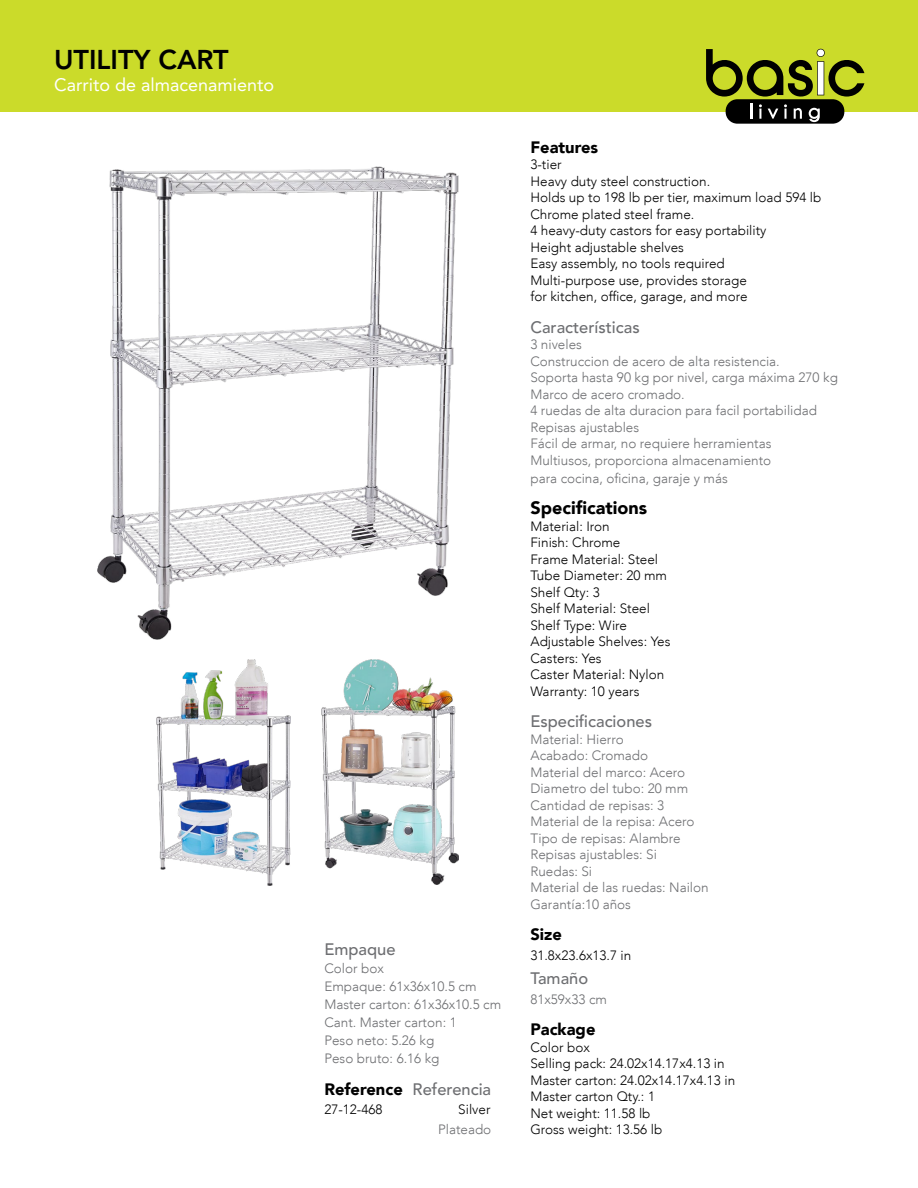
<style>
.page{position:relative;width:918px;height:1188px;background:#fff}
.page>*{position:absolute;margin:0;border:0;box-sizing:border-box;transform-origin:0 0}
.t1{font:800 27px "Avenir LT Std";color:#000}
.t2{font:18px "Avenir LT Std";color:#fff}
.t3{font:900 18px "Avenir LT Std";color:#000}
.t4{font:500 16.5px "Avenir LT Std";color:#6d6e71}
.t5{font:900 16.5px "Avenir LT Std";color:#000}
.t6{font:300 13.5px/16.5px "Avenir LT Std";color:#6d6e71}
.t7{font:300 13.5px/16.5px "Avenir LT Std";color:#000}
.s1{font-weight:900;color:#000}
</style>
<div class="page">
<div style="left:0;top:0;width:918px;height:111px;background:#cbdb2a"></div>
<svg style="left:706px;top:49px;width:158px;height:48px"></svg>
<div style="left:726px;top:99px;width:118px;height:25px;background:#000;border-radius:12px"></div>
<svg style="left:750px;top:103px;width:2px;height:16px"></svg>
<svg style="left:759px;top:104px;width:3px;height:15px"></svg>
<svg style="left:768px;top:109px;width:10px;height:10px"></svg>
<svg style="left:784px;top:104px;width:3px;height:15px"></svg>
<svg style="left:794px;top:108px;width:8px;height:11px"></svg>
<svg style="left:809px;top:108px;width:11px;height:14px"></svg>
<img style="left:97px;top:167px;width:362px;height:472px">
<img style="left:156px;top:659px;width:134px;height:227px">
<img style="left:322px;top:659px;width:137px;height:225px">
<h1 class="t1" style="left:54px;top:44px;width:176px">UTILITY CART</h1>
<h2 class="t2" style="left:54px;top:74px;width:222px">Carrito de almacenamiento</h2>
<p class="t4" style="left:324px;top:940px;width:73px">Empaque</p>
<p class="t6" style="left:324px;top:960px;width:178px;line-height:18px">Color box<br>Empaque: 61x36x10.5 cm<br>Master carton: 61x36x10.5 cm<br>Cant. Master carton: 1<br>Peso neto: 5.26 kg<br>Peso bruto: 6.16 kg</p>
<p class="t4" style="left:324px;top:1080px;width:168px"><span class="s1">Reference</span> Referencia</p>
<p class="t7" style="left:324px;top:1101px;width:60px">27-12-468</p>
<p class="t7" style="left:458px;top:1101px;width:34px">Silver</p>
<p class="t6" style="left:438px;top:1121px;width:55px">Plateado</p>
<p class="t5" style="left:530px;top:137px;width:69px">Features</p>
<p class="t7" style="left:530px;top:156px;width:292px">3-tier<br>Heavy duty steel construction.<br>Holds up to 198 lb per tier, maximum load 594 lb<br>Chrome plated steel frame.<br>4 heavy-duty castors for easy portability<br>Height adjustable shelves<br>Easy assembly, no tools required<br>Multi-purpose use, provides storage<br>for kitchen, office, garage, and more</p>
<p class="t4" style="left:530px;top:318px;width:111px">Características</p>
<p class="t6" style="left:530px;top:336px;width:309px">3 niveles<br>Construccion de acero de alta resistencia.<br>Soporta hasta 90 kg por nivel, carga máxima 270 kg Marco de acero cromado.<br>4 ruedas de alta duracion para facil portabilidad Repisas ajustables<br>Fácil de armar, no requiere herramientas<br>Multiusos, proporciona almacenamiento</p>
<p class="t6" style="left:530px;top:470px;width:199px">para cocina, oficina, garaje y más</p>
<h2 class="t3" style="left:530px;top:497px;width:118px">Specifications</h2>
<p class="t7" style="left:530px;top:518px;width:142px">Material: Iron<br>Finish: Chrome<br>Frame Material: Steel<br>Tube Diameter: 20 mm<br>Shelf Qty: 3<br>Shelf Material: Steel<br>Shelf Type: Wire<br>Adjustable Shelves: Yes<br>Casters: Yes<br>Caster Material: Nylon<br>Warranty: 10 years</p>
<p class="t4" style="left:530px;top:712px;width:123px">Especificaciones</p>
<p class="t6" style="left:530px;top:731px;width:180px">Material: Hierro<br>Acabado: Cromado<br>Material del marco: Acero<br>Diametro del tubo: 20 mm<br>Cantidad de repisas: 3<br>Material de la repisa: Acero<br>Tipo de repisas: Alambre<br>Repisas ajustables: Si<br>Ruedas: Si<br>Material de las ruedas: Nailon<br>Garantía:10 años</p>
<p class="t5" style="left:530px;top:925px;width:33px">Size</p>
<p class="t7" style="left:530px;top:947px;width:102px">31.8x23.6x13.7 in</p>
<p class="t4" style="left:530px;top:969px;width:59px">Tamaño</p>
<p class="t6" style="left:530px;top:991px;width:78px">81x59x33 cm</p>
<p class="t5" style="left:530px;top:1019px;width:67px">Package</p>
<p class="t7" style="left:530px;top:1039px;width:206px">Color box<br>Selling pack: 24.02x14.17x4.13 in<br>Master carton: 24.02x14.17x4.13 in<br>Master carton Qty.: 1<br>Net weight: 11.58 lb<br>Gross weight: 13.56 lb</p>
</div>
